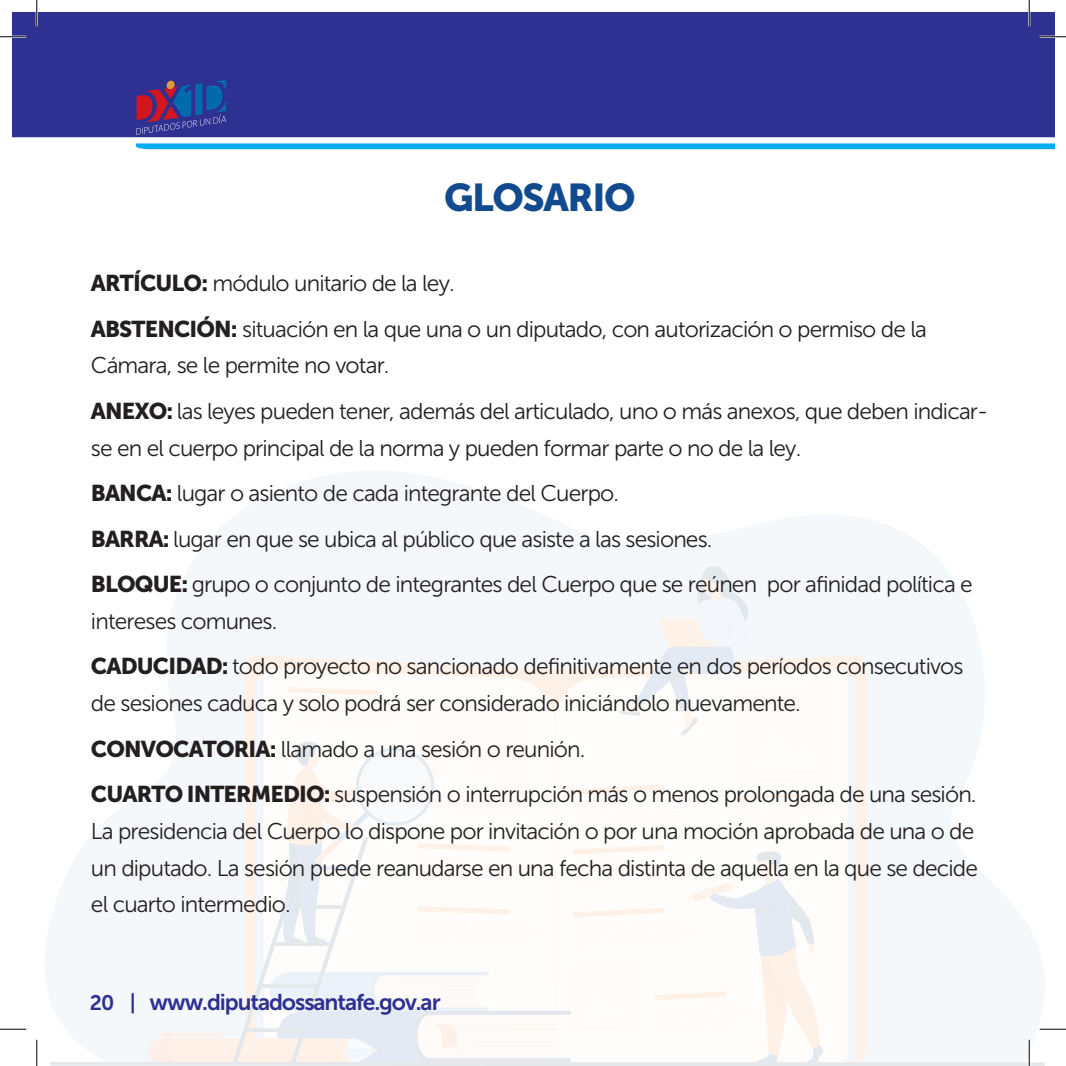
<style>
.page{position:relative;width:1066px;height:1066px;background:#fff}
.page>*{position:absolute;margin:0;border:0;box-sizing:border-box;transform-origin:0 0}
.t1{font:38.5px "Museo Sans 900";letter-spacing:-.04em;color:#124a8f}
.t2{font:22.75px/45.5px "Museo Sans 300";letter-spacing:-.04em;color:#231f20}
.t3{font:22.75px "Museo Sans 700";letter-spacing:-.045em;color:#2e3092}
.s1{font-family:"Museo Sans 900"}
.s2{font-size:21px}
</style>
<div class="page">
<div style="left:856px;top:655px;width:10px;height:407px;background:#fdf1e8"></div>
<svg style="left:149px;top:566px;width:707px;height:496px"></svg>
<hr style="left:50px;top:1062px;width:995px;height:4px;background:#e5e7eb">
<div style="left:12px;top:12px;width:1042px;height:125px;background:#2e3092"></div>
<svg style="left:136px;top:143px;width:918px;height:6px;background:#13b4f0"></svg>
<svg style="left:136px;top:80px;width:90px;height:55px;background:#453d85"></svg>
<hr style="left:0;top:36px;width:26px;height:2px;background:#fff">
<hr style="left:1039px;top:36px;width:27px;height:2px;background:#fff">
<hr style="left:36px;top:0;width:2px;height:26px;background:#fff">
<hr style="left:1028px;top:0;width:2px;height:26px;background:#fff">
<hr style="left:1028px;top:1039px;width:2px;height:27px;background:#fff">
<svg style="left:0;top:36px;width:26px;height:1px"></svg>
<svg style="left:1039px;top:36px;width:27px;height:1px"></svg>
<svg style="left:0;top:1029px;width:26px;height:1px"></svg>
<svg style="left:1039px;top:1029px;width:27px;height:1px"></svg>
<svg style="left:36px;top:0;width:1px;height:26px"></svg>
<svg style="left:36px;top:1039px;width:1px;height:27px"></svg>
<svg style="left:1029px;top:0;width:1px;height:26px"></svg>
<svg style="left:1029px;top:1039px;width:1px;height:27px"></svg>
<h1 class="t1" style="left:444px;top:175px;width:193px">GLOSARIO</h1>
<p class="t2" style="left:91px;top:261px;width:837px"><span class="s1">ARTÍCULO:</span> módulo unitario de la ley.<br><span class="s1">ABSTENCIÓN:</span> situación en la que una o un diputado, con autorización o permiso de la</p>
<p class="t2" style="left:91px;top:343px;width:899px">Cámara, se le permite no votar.<br><span class="s1">ANEXO:</span> las leyes pueden tener, además del articulado, uno o más anexos, que deben indicar-</p>
<p class="t2" style="left:91px;top:425px;width:883px">se en el cuerpo principal de la norma y pueden formar parte o no de la ley.<br><span class="s1">BANCA:</span> lugar o asiento de cada integrante del Cuerpo.<br><span class="s1">BARRA:</span> lugar en que se ubica al público que asiste a las sesiones.<br><span class="s1">BLOQUE:</span> grupo o conjunto de integrantes del Cuerpo que se reúnen por afinidad política e</p>
<p class="t2" style="left:91px;top:598px;width:874px">intereses comunes.<br><span class="s1">CADUCIDAD:</span> todo proyecto no sancionado definitivamente en dos períodos consecutivos</p>
<p class="t2" style="left:91px;top:681px;width:887px">de sesiones caduca y solo podrá ser considerado iniciándolo nuevamente.<br><span class="s1">CONVOCATORIA:</span> llamado a una sesión o reunión.<br><span class="s1">CUARTO INTERMEDIO:</span> suspensión o interrupción más o menos prolongada de una sesión.</p>
<p class="t2" style="left:91px;top:813px;width:888px;line-height:36.8px">La presidencia del Cuerpo lo dispone por invitación o por una moción aprobada de una o de un diputado. La sesión puede reanudarse en una fecha distinta de aquella en la que se decide el cuarto intermedio.</p>
<p class="t3" style="left:90px;top:990px;width:352px"><span class="s2">20 |</span> www.diputadossantafe.gov.ar</p>
</div>
